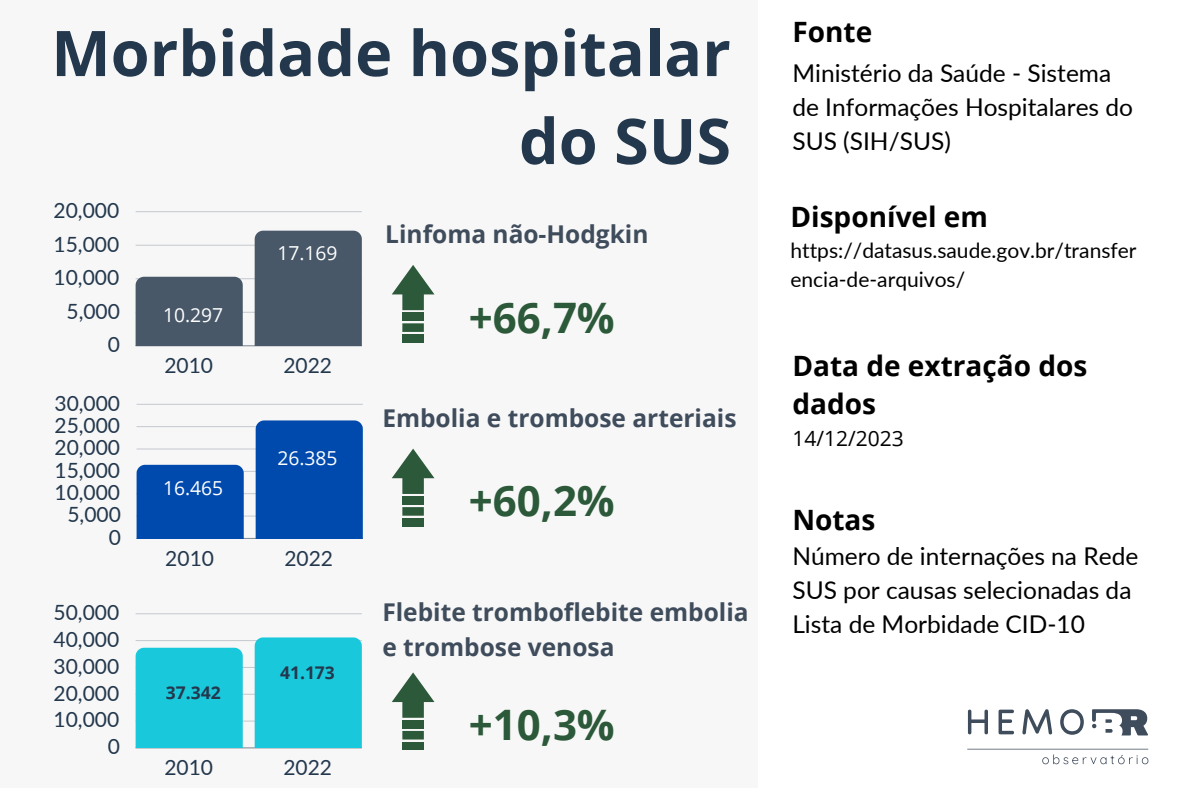
<style>
.page{position:relative;width:1182px;height:788px;background:#fff}
.page>*{position:absolute;margin:0;border:0;box-sizing:border-box;transform-origin:0 0}
.t1{font:700 63px/87.9px "Open Sans";color:#24384d;text-align:right}
.t2{font:700 42px "Open Sans";color:#2c5939}
.t3{font:700 28px/38.1px "Open Sans";color:#000}
.t4{font:24.5px/34.1px "Lato";color:#000}
.t5{font:700 24.5px/34.1px "Open Sans";color:#3f4c5c}
.t6{font:21px "Lato";color:#24384d}
.t7{font:21px/28.9px "Lato";color:#000}
.t8{font:21px "Open Sans";color:#000}
.t9{font:19.25px "Open Sans";color:#fff}
.t10{font:700 17.5px "Open Sans";color:#24384d}
</style>
<div class="page">
<div style="left:0;top:0;width:757px;height:787px;background:#f7f7f7"></div>
<svg style="left:1022px;top:709px;width:29px;height:25px"></svg>
<svg style="left:967px;top:709px;width:20px;height:25px"></svg>
<svg style="left:998px;top:709px;width:15px;height:25px"></svg>
<svg style="left:1060px;top:709px;width:23px;height:25px"></svg>
<svg style="left:967px;top:748px;width:181px;height:16px"></svg>
<svg style="left:1092px;top:709px;width:55px;height:26px"></svg>
<hr style="left:136px;top:720px;width:226px;height:1px;background:#24384d">
<hr style="left:136px;top:693px;width:226px;height:1px;background:#24384d">
<hr style="left:136px;top:667px;width:226px;height:1px;background:#24384d">
<hr style="left:136px;top:640px;width:226px;height:1px;background:#24384d">
<hr style="left:136px;top:613px;width:226px;height:1px;background:#24384d">
<hr style="left:136px;top:747px;width:226px;height:1px;background:#24384d">
<div style="left:136px;top:647px;width:107px;height:100px;background:#1ac8db"></div>
<div style="left:255px;top:637px;width:107px;height:110px;background:#1ac8db"></div>
<hr style="left:136px;top:515px;width:227px;height:1px;background:#24384d">
<hr style="left:136px;top:493px;width:227px;height:1px;background:#24384d">
<hr style="left:136px;top:471px;width:227px;height:1px;background:#24384d">
<hr style="left:136px;top:448px;width:227px;height:1px;background:#24384d">
<hr style="left:136px;top:426px;width:227px;height:1px;background:#24384d">
<hr style="left:136px;top:404px;width:227px;height:1px;background:#24384d">
<hr style="left:136px;top:538px;width:227px;height:1px;background:#24384d">
<div style="left:136px;top:465px;width:108px;height:73px;background:#004aad"></div>
<div style="left:255px;top:420px;width:108px;height:118px;background:#004aad"></div>
<hr style="left:136px;top:312px;width:226px;height:1px;background:#24384d">
<hr style="left:136px;top:278px;width:226px;height:1px;background:#24384d">
<hr style="left:136px;top:245px;width:226px;height:1px;background:#24384d">
<hr style="left:136px;top:211px;width:226px;height:1px;background:#24384d">
<hr style="left:136px;top:345px;width:226px;height:1px;background:#24384d">
<div style="left:136px;top:277px;width:107px;height:69px;background:#485869"></div>
<div style="left:255px;top:231px;width:107px;height:115px;background:#485869"></div>
<svg style="left:391px;top:265px;width:43px;height:45px"></svg>
<div style="left:402px;top:312px;width:22px;height:9px;background:#2c5939"></div>
<svg style="left:402px;top:323px;width:22px;height:9px"></svg>
<div style="left:402px;top:334px;width:22px;height:8px;background:#2c5939"></div>
<svg style="left:392px;top:448px;width:42px;height:46px"></svg>
<div style="left:402px;top:496px;width:22px;height:9px;background:#2c5939"></div>
<svg style="left:402px;top:507px;width:22px;height:8px"></svg>
<div style="left:402px;top:518px;width:22px;height:8px;background:#2c5939"></div>
<svg style="left:392px;top:672px;width:42px;height:45px"></svg>
<div style="left:402px;top:720px;width:22px;height:8px;background:#2c5939"></div>
<svg style="left:402px;top:730px;width:22px;height:9px"></svg>
<div style="left:402px;top:741px;width:22px;height:8px;background:#2c5939"></div>
<p class="t1" style="left:51px;top:8px;width:681px">Morbidade hospitalar do SUS</p>
<p class="t3" style="left:792px;top:12px;width:81px">Fonte</p>
<p class="t4" style="left:792px;top:55px;width:342px">Ministério da Saúde - Sistema de Informações Hospitalares do<br>SUS (SIH/SUS)</p>
<p class="t6" style="left:54px;top:197px;width:67px">20,000</p>
<p class="t6" style="left:54px;top:231px;width:67px">15,000</p>
<p class="t6" style="left:54px;top:264px;width:67px">10,000</p>
<p class="t6" style="left:66px;top:298px;width:55px">5,000</p>
<p class="t6" style="left:108px;top:331px;width:14px">0</p>
<p class="t6" style="left:54px;top:390px;width:67px">30,000</p>
<p class="t6" style="left:54px;top:412px;width:67px">25,000</p>
<p class="t6" style="left:54px;top:434px;width:67px">20,000</p>
<p class="t6" style="left:54px;top:457px;width:67px">15,000</p>
<p class="t6" style="left:54px;top:479px;width:67px">10,000</p>
<p class="t6" style="left:67px;top:501px;width:55px">5,000</p>
<p class="t6" style="left:109px;top:524px;width:14px">0</p>
<p class="t6" style="left:54px;top:599px;width:67px">50,000</p>
<p class="t6" style="left:54px;top:626px;width:67px">40,000</p>
<p class="t6" style="left:54px;top:653px;width:67px">30,000</p>
<p class="t6" style="left:54px;top:679px;width:67px">20,000</p>
<p class="t6" style="left:54px;top:706px;width:67px">10,000</p>
<p class="t6" style="left:108px;top:733px;width:14px">0</p>
<p class="t9" style="left:163px;top:301px;width:62px">10.297</p>
<p class="t9" style="left:277px;top:239px;width:62px">17.169</p>
<p class="t6" style="left:164px;top:352px;width:50px">2010</p>
<p class="t6" style="left:283px;top:352px;width:50px">2022</p>
<p class="t9" style="left:163px;top:474px;width:62px">16.465</p>
<p class="t9" style="left:277px;top:444px;width:62px">26.385</p>
<p class="t6" style="left:165px;top:545px;width:50px">2010</p>
<p class="t6" style="left:284px;top:545px;width:50px">2022</p>
<p class="t10" style="left:166px;top:680px;width:56px">37.342</p>
<p class="t10" style="left:280px;top:660px;width:56px">41.173</p>
<p class="t6" style="left:164px;top:754px;width:50px">2010</p>
<p class="t6" style="left:283px;top:754px;width:50px">2022</p>
<p class="t5" style="left:385px;top:217px;width:265px">Linfoma não-Hodgkin</p>
<p class="t2" style="left:469px;top:287px;width:147px">+66,7%</p>
<p class="t5" style="left:382px;top:401px;width:355px">Embolia e trombose arteriais</p>
<p class="t2" style="left:469px;top:471px;width:147px">+60,2%</p>
<p class="t5" style="left:382px;top:595px;width:368px">Flebite tromboflebite embolia e trombose venosa</p>
<p class="t2" style="left:469px;top:695px;width:147px">+10,3%</p>
<p class="t3" style="left:790px;top:197px;width:199px">Disponível em</p>
<p class="t7" style="left:790px;top:235px;width:347px">https://datasus.saude.gov.br/transfer encia-de-arquivos/</p>
<p class="t3" style="left:792px;top:346px;width:296px">Data de extração dos dados</p>
<p class="t8" style="left:792px;top:423px;width:113px">14/12/2023</p>
<p class="t3" style="left:792px;top:499px;width:85px">Notas</p>
<p class="t4" style="left:792px;top:538px;width:347px">Número de internações na Rede<br>SUS por causas selecionadas da<br>Lista de Morbidade CID-10</p>
</div>
